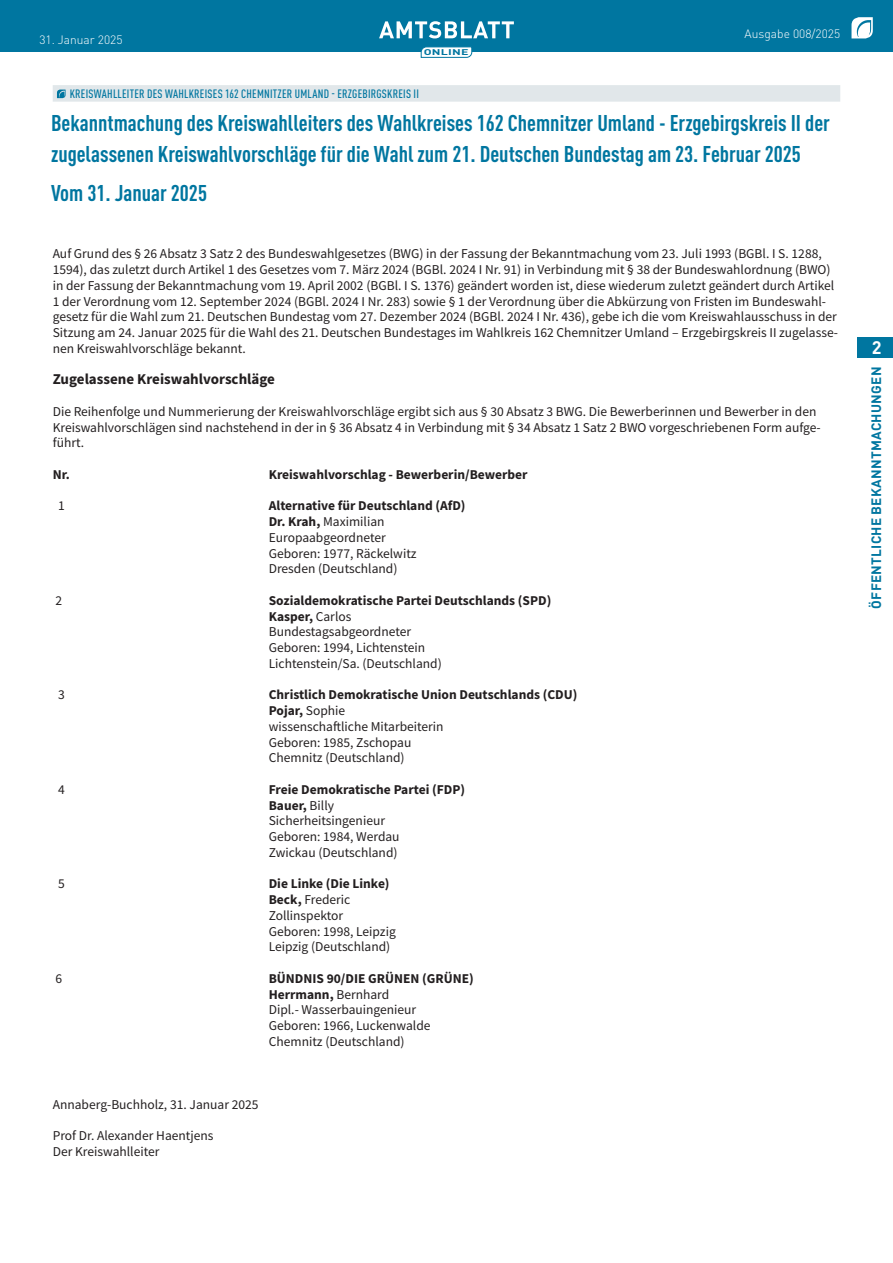
<style>
.page{position:relative;width:893px;height:1263px;background:#fff}
.page>*{position:absolute;margin:0;border:0;box-sizing:border-box;transform-origin:0 0}
._2022_-_Öffentliches_-_HZ16{font:700 condensed 22.5px/30.8px "DIN Pro";color:#0076a0}
.t1{font:700 18px "DIN Pro";color:#fff}
._2022_-_Brotschrift{font:700 15px "Source Sans Pro";color:#231f20}
._2022_-_Brotschrift-2{font:13.5px/15.8px "Source Sans Pro";color:#231f20}
._2022_-_Brotschrift-3{font:700 13.5px "Source Sans Pro";color:#231f20}
.t2{font:700 13.5px "DIN Pro";letter-spacing:.02em;color:#0076a0}
._2022_-_Öffentliches_-_DZ{font:500 condensed 12px "DIN Pro";letter-spacing:.02em;color:#0076a0}
.t3{font:300 12px "DIN Pro";color:#fff}
.t4{font:700 8.25px "DIN Pro";letter-spacing:.02em;color:#0076a0;scale:1.5 1}
.s1{font-weight:700}
.s2{font-weight:400}
</style>
<div class="page">
<div style="left:0;top:0;width:893px;height:51px;background:#0076a0"></div>
<svg style="left:851px;top:17px;width:22px;height:21px"></svg>
<svg style="left:379px;top:21px;width:135px;height:17px"></svg>
<svg style="left:421px;top:47px;width:51px;height:11px"></svg>
<div style="left:857px;top:337px;width:36px;height:21px;background:#0076a0"></div>
<div style="left:53px;top:85px;width:787px;height:17px;background:#e1e7ea"></div>
<svg style="left:57px;top:90px;width:9px;height:8px"></svg>
<p class="t3" style="left:39px;top:30px;width:85px">31. Januar 2025</p>
<p class="t4" style="left:424px;top:45px;width:31px">ONLINE</p>
<p class="t3" style="left:745px;top:25px;width:97px">Ausgabe 008/2025</p>
<p class="_2022_-_Öffentliches_-_DZ" style="left:70px;top:85px;width:351px">KREISWAHLLEITER DES WAHLKREISES 162 CHEMNITZER UMLAND - ERZGEBIRGSKREIS II</p>
<p class="_2022_-_Öffentliches_-_HZ16" style="left:51px;top:105px;width:780px">Bekanntmachung des Kreiswahlleiters des Wahlkreises 162 Chemnitzer Umland - Erzgebirgskreis II der zugelassenen Kreiswahlvorschläge für die Wahl zum 21. Deutschen Bundestag am 23. Februar 2025</p>
<p class="_2022_-_Öffentliches_-_HZ16" style="left:51px;top:175px;width:157px">Vom 31. Januar 2025</p>
<p class="_2022_-_Brotschrift-2" style="left:53px;top:246px;width:787px">Auf Grund des § 26 Absatz 3 Satz 2 des Bundeswahlgesetzes (BWG) in der Fassung der Bekanntmachung vom 23. Juli 1993 (BGBl. I S. 1288, 1594), das zuletzt durch Artikel 1 des Gesetzes vom 7. März 2024 (BGBl. 2024 I Nr. 91) in Verbindung mit § 38 der Bundeswahlordnung (BWO) in der Fassung der Bekanntmachung vom 19. April 2002 (BGBl. I S. 1376) geändert worden ist, diese wiederum zuletzt geändert durch Artikel 1 der Verordnung vom 12. September 2024 (BGBl. 2024 I Nr. 283) sowie § 1 der Verordnung über die Abkürzung von Fristen im Bundeswahl&shy;gesetz für die Wahl zum 21. Deutschen Bundestag vom 27. Dezember 2024 (BGBl. 2024 I Nr. 436), gebe ich die vom Kreiswahlausschuss in der Sitzung am 24. Januar 2025 für die Wahl des 21. Deutschen Bundestages im Wahlkreis 162 Chemnitzer Umland – Erzgebirgskreis II zugelasse&shy;nen Kreiswahlvorschläge bekannt.</p>
<p class="_2022_-_Brotschrift" style="left:53px;top:369px;width:224px">Zugelassene Kreiswahlvorschläge</p>
<p class="_2022_-_Brotschrift-2" style="left:53px;top:403px;width:769px">Die Reihenfolge und Nummerierung der Kreiswahlvorschläge ergibt sich aus § 30 Absatz 3 BWG. Die Bewerberinnen und Bewerber in den<br>Kreiswahlvorschlägen sind nachstehend in der in § 36 Absatz 4 in Verbindung mit § 34 Absatz 1 Satz 2 BWO vorgeschriebenen Form aufge&shy;führt.</p>
<p class="_2022_-_Brotschrift-3" style="left:53px;top:465px;width:19px">Nr.</p>
<p class="_2022_-_Brotschrift-3" style="left:269px;top:465px;width:260px">Kreiswahlvorschlag - Bewerberin/Bewerber</p>
<p class="_2022_-_Brotschrift-2" style="left:58px;top:498px;width:8px">1</p>
<p class="_2022_-_Brotschrift-3" style="left:269px;top:497px;width:198px">Alternative für Deutschland (AfD)</p>
<p class="_2022_-_Brotschrift-2" style="left:269px;top:514px;width:117px"><span class="s1">Dr. Krah,</span> Maximilian</p>
<p class="_2022_-_Brotschrift-2" style="left:269px;top:529px;width:119px">Europaabgeordneter</p>
<p class="_2022_-_Brotschrift-2" style="left:269px;top:545px;width:149px">Geboren: 1977, Räckelwitz</p>
<p class="_2022_-_Brotschrift-2" style="left:269px;top:561px;width:130px">Dresden (Deutschland)</p>
<p class="_2022_-_Brotschrift-2" style="left:55px;top:592px;width:8px">2</p>
<p class="_2022_-_Brotschrift-3" style="left:269px;top:591px;width:284px">Sozialdemokratische Partei Deutschlands (SPD)</p>
<p class="_2022_-_Brotschrift-3" style="left:269px;top:607px;width:84px">Kasper, <span class="s2">Carlos</span></p>
<p class="_2022_-_Brotschrift-2" style="left:269px;top:624px;width:144px">Bundestagsabgeordneter</p>
<p class="_2022_-_Brotschrift-2" style="left:269px;top:640px;width:158px">Geboren: 1994, Lichtenstein</p>
<p class="_2022_-_Brotschrift-2" style="left:269px;top:655px;width:175px">Lichtenstein/Sa. (Deutschland)</p>
<p class="_2022_-_Brotschrift-2" style="left:58px;top:687px;width:8px">3</p>
<p class="_2022_-_Brotschrift-3" style="left:269px;top:686px;width:310px">Christlich Demokratische Union Deutschlands (CDU)</p>
<p class="_2022_-_Brotschrift-3" style="left:269px;top:701px;width:78px">Pojar, <span class="s2">Sophie</span></p>
<p class="_2022_-_Brotschrift-2" style="left:269px;top:718px;width:176px">wissenschaftliche Mitarbeiterin</p>
<p class="_2022_-_Brotschrift-2" style="left:269px;top:734px;width:144px">Geboren: 1985, Zschopau</p>
<p class="_2022_-_Brotschrift-2" style="left:269px;top:750px;width:137px">Chemnitz (Deutschland)</p>
<p class="_2022_-_Brotschrift-2" style="left:58px;top:781px;width:8px">4</p>
<p class="_2022_-_Brotschrift-3" style="left:269px;top:780px;width:198px">Freie Demokratische Partei (FDP)</p>
<p class="_2022_-_Brotschrift-3" style="left:269px;top:796px;width:67px">Bauer, <span class="s2">Billy</span></p>
<p class="_2022_-_Brotschrift-2" style="left:269px;top:813px;width:118px">Sicherheitsingenieur</p>
<p class="_2022_-_Brotschrift-2" style="left:269px;top:829px;width:132px">Geboren: 1984, Werdau</p>
<p class="_2022_-_Brotschrift-2" style="left:269px;top:844px;width:130px">Zwickau (Deutschland)</p>
<p class="_2022_-_Brotschrift-2" style="left:58px;top:876px;width:8px">5</p>
<p class="_2022_-_Brotschrift-3" style="left:269px;top:875px;width:122px">Die Linke (Die Linke)</p>
<p class="_2022_-_Brotschrift-2" style="left:269px;top:892px;width:83px"><span class="s1">Beck,</span> Frederic</p>
<p class="_2022_-_Brotschrift-2" style="left:269px;top:907px;width:76px">Zollinspektor</p>
<p class="_2022_-_Brotschrift-2" style="left:269px;top:923px;width:129px">Geboren: 1998, Leipzig</p>
<p class="_2022_-_Brotschrift-2" style="left:269px;top:939px;width:123px">Leipzig (Deutschland)</p>
<p class="_2022_-_Brotschrift-2" style="left:55px;top:970px;width:8px">6</p>
<p class="_2022_-_Brotschrift-3" style="left:269px;top:969px;width:206px">BÜNDNIS 90/DIE GRÜNEN (GRÜNE)</p>
<p class="_2022_-_Brotschrift-3" style="left:269px;top:985px;width:122px">Herrmann, <span class="s2">Bernhard</span></p>
<p class="_2022_-_Brotschrift-2" style="left:269px;top:1002px;width:149px">Dipl.- Wasserbauingenieur</p>
<p class="_2022_-_Brotschrift-2" style="left:269px;top:1018px;width:163px">Geboren: 1966, Luckenwalde</p>
<p class="_2022_-_Brotschrift-2" style="left:269px;top:1033px;width:137px">Chemnitz (Deutschland)</p>
<p class="_2022_-_Brotschrift-2" style="left:53px;top:1096px;width:207px">Annaberg-Buchholz, 31. Januar 2025</p>
<p class="_2022_-_Brotschrift-2" style="left:53px;top:1128px;width:162px">Prof Dr. Alexander Haentjens</p>
<p class="_2022_-_Brotschrift-2" style="left:53px;top:1144px;width:108px">Der Kreiswahlleiter</p>
<h2 class="t1" style="left:872px;top:333px;width:11px">2</h2>
<p class="t2" style="left:865px;top:609px;width:243px;rotate:-90deg">ÖFFENTLICHE BEKANNTMACHUNGEN</p>
</div>
